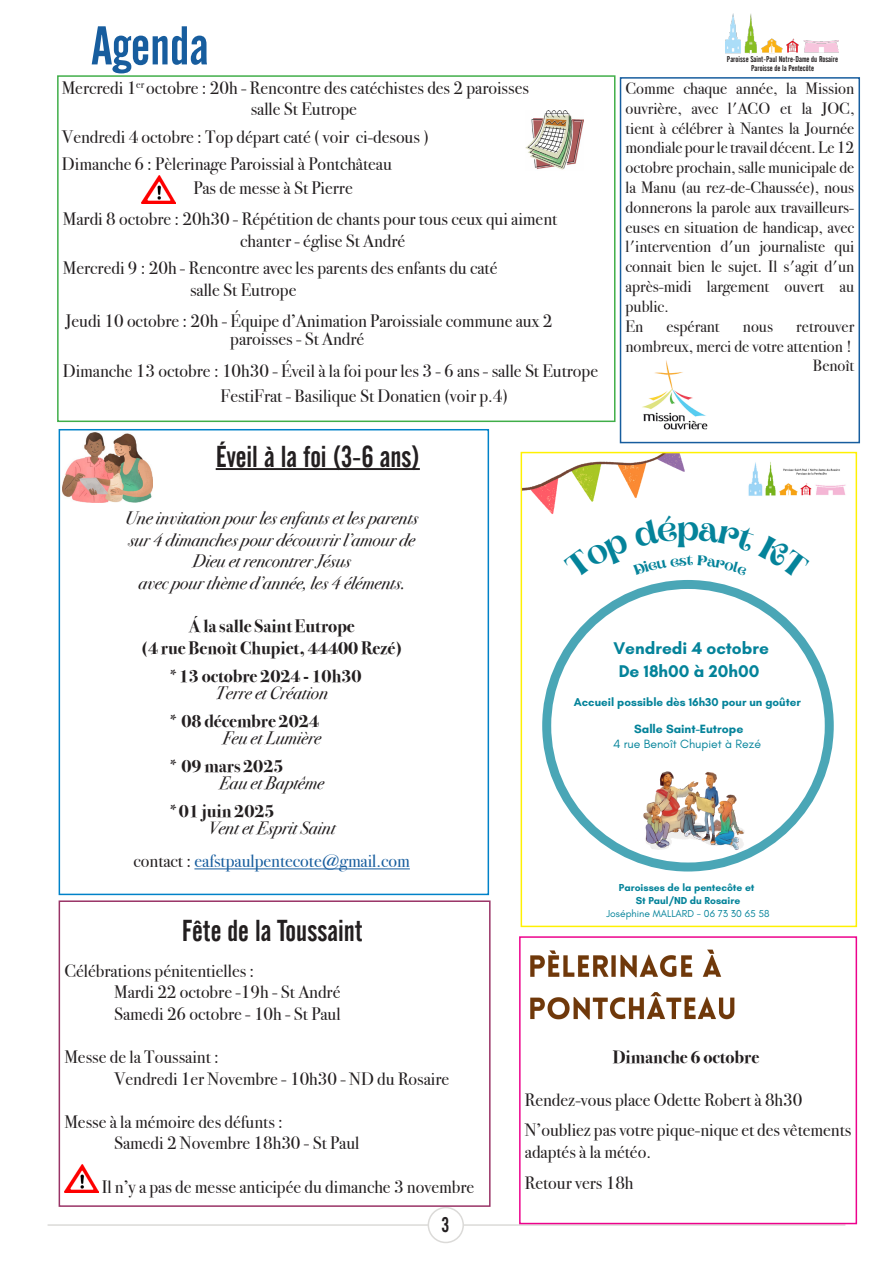
<style>
.page{position:relative;width:893px;height:1263px;background:#fff}
.page>*{position:absolute;margin:0;border:0;box-sizing:border-box;transform-origin:0 0}
.t1{font:54px "Alternate Gothic No 2 BT";color:#175d9e}
.t2{font:600 31.95px "Aprila";color:#04839a}
.t3{font:30px "Alternate Gothic No 2 BT";color:#231f20}
.t4{font:21px "Alternate Gothic No 2 BT";color:#231f20}
.t5{font:18px/21.6px "Bodoni Svty Two ITCTT";color:#231f20}
.t6{font:italic 18px "Bodoni Svty Two ITCTT";color:#231f20}
.t7{font:700 18px "Bodoni Svty Two ITCTT";color:#231f20}
.t8{font:18px "Bodoni Svty Two ITCTT";color:#175d9e}
.t9{font:700 17.25px/22.4px "Glacial Indifference";color:#04839a;text-align:center}
.t10{font:16.5px/19.8px "Bodoni Svty Two ITCTT";color:#231f20;text-align:justify}
.t11{font:600 14.1px "Aprila";color:#04839a}
.t12{font:12.15px/15.6px "Glacial Indifference";color:#04839a;text-align:center}
.t13{font:700 11.7px "Glacial Indifference";color:#04839a}
.t14{font:700 10.35px/13px "Glacial Indifference";color:#04839a;text-align:center}
.t15{font:8.25px "Alternate Gothic No 2 BT";color:#231f20}
.s1{color:#231f20}
.s2{font-weight:700}
.s3{font-weight:400}
</style>
<div class="page">
<hr style="left:48px;top:1224px;width:797px;height:2px;background:#dbdad8">
<div style="left:428px;top:1207px;width:35px;height:35px;background:#fff;border-radius:50%"></div>
<div style="left:428px;top:1207px;width:36px;height:36px;border:2px solid #dbdad8;border-radius:50%"></div>
<img style="left:726px;top:13px;width:113px;height:40px">
<div style="left:57px;top:75px;width:558px;height:347px;border:2px solid #40ae49"></div>
<img style="left:525px;top:111px;width:59px;height:59px">
<img style="left:141px;top:175px;width:34px;height:29px">
<hr style="left:216px;top:468px;width:204px;height:2px;background:#231f20">
<hr style="left:194px;top:868px;width:216px;height:1px;background:#175d9e">
<div style="left:59px;top:429px;width:430px;height:466px;border:2px solid #0082c9"></div>
<img style="left:62px;top:432px;width:90px;height:70px">
<svg style="left:542px;top:580px;width:292px;height:291px"></svg>
<img style="left:524px;top:455px;width:160px;height:59px">
<img style="left:748px;top:462px;width:98px;height:34px">
<img style="left:630px;top:760px;width:117px;height:90px">
<div style="left:521px;top:452px;width:336px;height:475px;border:2px solid #fff101"></div>
<img style="left:64px;top:1164px;width:34px;height:28px">
<div style="left:59px;top:900px;width:432px;height:307px;border:2px solid #936"></div>
<img style="left:530px;top:949px;width:205px;height:71px">
<div style="left:519px;top:936px;width:338px;height:288px;border:2px solid #ed028c"></div>
<div style="left:620px;top:77px;width:240px;height:366px;border:2px solid #175d9e"></div>
<img style="left:642px;top:360px;width:66px;height:70px">
<p class="t1" style="left:91px;top:16px;width:119px">Agenda</p>
<p class="t5" style="left:62px;top:75px;width:469px">Mercredi 1<sup>er</sup> octobre : 20h - Rencontre des catéchistes des 2 paroisses</p>
<p class="t5" style="left:251px;top:96px;width:108px">salle St Eutrope</p>
<p class="t5" style="left:62px;top:124px;width:368px">Vendredi 4 octobre : Top départ caté ( voir ci-desous )</p>
<p class="t5" style="left:62px;top:152px;width:331px">Dimanche 6 : Pèlerinage Paroissial à Pontchâteau</p>
<p class="t5" style="left:193px;top:176px;width:161px">Pas de messe à St Pierre</p>
<p class="t5" style="left:63px;top:206px;width:496px">Mardi 8 octobre : 20h30 - Répétition de chants pour tous ceux qui aiment</p>
<p class="t5" style="left:240px;top:228px;width:166px">chanter - église St André</p>
<p class="t5" style="left:63px;top:255px;width:436px">Mercredi 9 : 20h - Rencontre avec les parents des enfants du caté</p>
<p class="t5" style="left:190px;top:277px;width:108px">salle St Eutrope</p>
<p class="t5" style="left:66px;top:309px;width:488px">Jeudi 10 octobre : 20h - Équipe d’Animation Paroissiale commune aux 2</p>
<p class="t5" style="left:230px;top:327px;width:136px">paroisses - St André</p>
<p class="t5" style="left:63px;top:358px;width:537px">Dimanche 13 octobre : 10h30 - Éveil à la foi pour les 3 - 6 ans - salle St Eutrope</p>
<p class="t5" style="left:221px;top:383px;width:289px">FestiFrat - Basilique St Donatien (voir p.4)</p>
<p class="t3" style="left:216px;top:439px;width:206px">Éveil à la foi (3-6 ans)</p>
<p class="t15" style="left:727px;top:55px;width:113px">Paroisse Saint-Paul Notre-Dame du Rosaire</p>
<p class="t15" style="left:751px;top:64px;width:64px">Paroisse de la Pentecôte</p>
<p class="t10" style="left:625px;top:77px;width:230px">Comme chaque année, la Mission ouvrière, avec l'ACO et la JOC, tient à célébrer à Nantes la Journée mondiale pour le travail décent. Le 12 octobre prochain, salle municipale de la Manu (au rez-de-Chaussée), nous donnerons la parole aux travailleurs&shy;euses en situation de handicap, avec l'intervention d'un journaliste qui connait bien le sujet. Il s'agit d'un après-midi largement ouvert au public.</p>
<p class="t10" style="left:625px;top:314px;width:19px">En</p>
<p class="t10" style="left:666px;top:314px;width:55px">espérant</p>
<p class="t10" style="left:743px;top:314px;width:32px">nous</p>
<p class="t10" style="left:625px;top:314px;width:230px;text-align:right">retrouver<br>nombreux, merci de votre attention !</p>
<p class="t10" style="left:813px;top:354px;width:43px">Benoît</p>
<p class="t6" style="left:125px;top:502px;width:294px">Une invitation pour les enfants et les parents</p>
<p class="t6" style="left:128px;top:524px;width:288px">sur 4 dimanches pour découvrir l’amour de</p>
<p class="t6" style="left:193px;top:546px;width:160px">Dieu et rencontrer Jésus</p>
<p class="t6" style="left:138px;top:567px;width:268px">avec pour thème d’année, les 4 éléments.</p>
<p class="t7" style="left:189px;top:611px;width:168px">Á la salle Saint Eutrope</p>
<p class="t7" style="left:141px;top:633px;width:263px">(4 rue Benoît Chupiet, 44400 Rezé)</p>
<p class="t7" style="left:168px;top:661px;width:195px">*13 octobre 2024 - 10h30</p>
<p class="t6" style="left:216px;top:677px;width:114px">Terre et Création</p>
<p class="t7" style="left:168px;top:706px;width:153px">* 08 décembre 2024</p>
<p class="t6" style="left:222px;top:722px;width:100px">Feu et Lumière</p>
<p class="t7" style="left:168px;top:751px;width:117px">* 09 mars 2025</p>
<p class="t6" style="left:219px;top:767px;width:106px">Eau et Baptême</p>
<p class="t7" style="left:168px;top:796px;width:108px">*01 juin 2025</p>
<p class="t6" style="left:208px;top:812px;width:129px">Vent et Esprit Saint</p>
<p class="t8" style="left:134px;top:846px;width:278px"><span class="s1">contact :</span> eafstpaulpentecote@gmail.com</p>
<p class="t3" style="left:182px;top:914px;width:182px">Fête de la Toussaint</p>
<p class="t5" style="left:64px;top:958px;width:191px">Célébrations pénitentielles :</p>
<p class="t5" style="left:114px;top:979px;width:228px">Mardi 22 octobre -19h - St André</p>
<p class="t5" style="left:114px;top:1001px;width:228px">Samedi 26 octobre - 10h - St Paul</p>
<p class="t5" style="left:64px;top:1044px;width:156px">Messe de la Toussaint :</p>
<p class="t5" style="left:114px;top:1066px;width:337px">Vendredi 1er Novembre - 10h30 - ND du Rosaire</p>
<p class="t5" style="left:64px;top:1109px;width:220px">Messe à la mémoire des défunts :</p>
<p class="t5" style="left:114px;top:1130px;width:247px">Samedi 2 Novembre 18h30 - St Paul</p>
<p class="t5" style="left:102px;top:1174px;width:374px">Il n’y a pas de messe anticipée du dimanche 3 novembre</p>
<p class="t4" style="left:441px;top:1213px;width:9px">3</p>
<p class="t2" style="left:677px;top:510px;width:24px">p</p>
<p class="t11" style="left:687px;top:552px;width:8px">t</p>
<p class="t9" style="left:613px;top:637px;width:157px">Vendredi 4 octobre<br>De 18h00 à 20h00</p>
<p class="t13" style="left:574px;top:694px;width:229px">Accueil possible dès 16h30 pour un goûter</p>
<p class="t12" style="left:613px;top:721px;width:149px"><span class="s2">Salle Saint-Eutrope<br></span>4 rue Benoît Chupiet à Rezé</p>
<p class="t14" style="left:606px;top:880px;width:165px">Paroisses de la pentecôte et<br>St Paul/ND du Rosaire<br><span class="s3">Joséphine MALLARD - 06 73 30 65 58</span></p>
<p class="t7" style="left:613px;top:1042px;width:148px">Dimanche 6 octobre</p>
<p class="t5" style="left:525px;top:1087px;width:279px">Rendez-vous place Odette Robert à 8h30</p>
<p class="t5" style="left:525px;top:1118px;width:328px">N’oubliez pas votre pique-nique et des vêtements adaptés à la météo.</p>
<p class="t5" style="left:525px;top:1170px;width:110px">Retour vers 18h</p>
</div>
